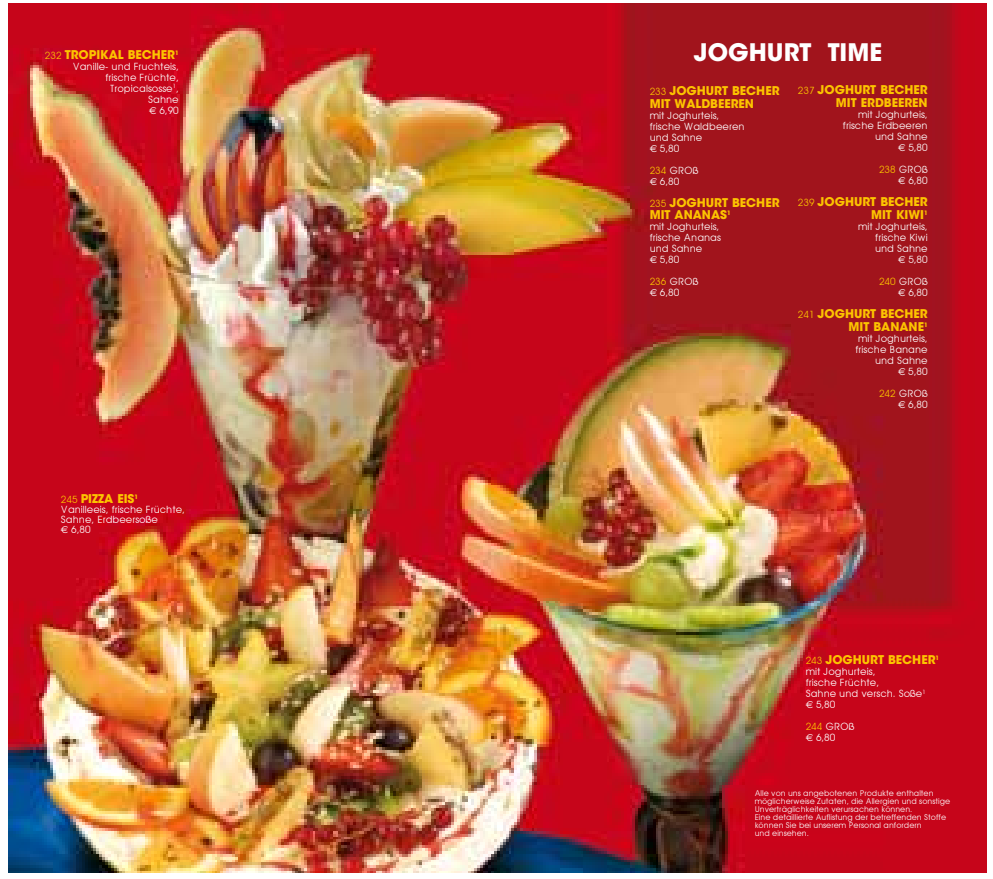
<style>
.page{position:relative;width:993px;height:879px;background:#fff}
.page>*{position:absolute;margin:0;border:0;box-sizing:border-box;transform-origin:0 0}
.t1{font:700 24px "ITC Avant Garde Std";color:#fff}
.t2{font:700 12px/13px "ITC Avant Garde Std";color:#fcc400}
.t3{font:10px/11px "Avant Garde";color:#fff;text-align:right}
.t4{font:8px/8px "Avant Garde";color:#fff}
.t5{font:700 6px "ITC Avant Garde Std";color:#fcc400}
.s1{font-family:"Avant Garde";font-weight:400;font-size:10px}
.s2{font-family:"Euro Sans"}
.s3{color:#fcc400}
</style>
<div class="page">
<img style="left:9px;top:3px;width:977px;height:870px">
<p class="t2" style="left:45px;top:48px;width:35px"><span class="s1">232</span> TROPIKAL</p>
<p class="t2" style="left:128px;top:48px;width:17px">BECHER</p>
<p class="t5" style="left:175px;top:48px;width:5px">1</p>
<p class="t3" style="left:73px;top:60px;width:107px">Vanille- und Fruchteis, frische Früchte,<br>Tropicalsosse<sup>1</sup>,<br>Sahne<br><span class="s2">A</span> 6,90</p>
<p class="t2" style="left:61px;top:492px;width:79px"><span class="s1">245</span> PIZZA EIS<sup>1</sup></p>
<p class="t3" style="left:61px;top:504px;width:125px;line-height:10px;text-align:left">Vanilleeis, frische Früchte,<br>Sahne, Erdbeersoße<br><span class="s2">A</span> 6,80</p>
<h1 class="t1" style="left:693px;top:37px;width:73px">JOGHUR</h1>
<h1 class="t1" style="left:799px;top:37px;width:82px">T TIME</h1>
<p class="t2" style="left:649px;top:84px;width:57px"><span class="s1">233</span> JOGHUR</p>
<p class="t2" style="left:721px;top:84px;width:27px">T BECHER</p>
<p class="t2" style="left:649px;top:97px;width:35px">MIT WALD</p>
<p class="t2" style="left:710px;top:97px;width:16px">BEEREN</p>
<p class="t3" style="left:649px;top:110px;width:96px;text-align:left">mit Joghurteis, frische Waldbeeren und Sahne<br><span class="s2">A</span> 5,80</p>
<p class="t3" style="left:649px;top:165px;width:50px;text-align:left"><span class="s3">234</span> GROß<br><span class="s2">A</span> 6,80</p>
<p class="t2" style="left:649px;top:196px;width:57px"><span class="s1">235</span> JOGHUR</p>
<p class="t2" style="left:721px;top:196px;width:27px">T BECHER</p>
<p class="t2" style="left:649px;top:208px;width:35px">MIT ANANA</p>
<p class="t2" style="left:720px;top:208px;width:12px">S<sup>1</sup></p>
<p class="t3" style="left:649px;top:221px;width:73px;text-align:left">mit Joghurteis, frische Ananas und Sahne<br><span class="s2">A</span> 5,80</p>
<p class="t3" style="left:649px;top:276px;width:50px;text-align:left"><span class="s3">236</span> GROß<br><span class="s2">A</span> 6,80</p>
<p class="t2" style="left:797px;top:83px;width:57px"><span class="s1">237</span> JOGHUR</p>
<p class="t2" style="left:870px;top:83px;width:27px">T BECHER</p>
<p class="t2" style="left:835px;top:96px;width:34px">MIT ERD</p>
<p class="t2" style="left:883px;top:96px;width:16px">BEEREN</p>
<p class="t3" style="left:842px;top:109px;width:86px">mit Joghurteis, frische Erdbeeren und Sahne<br><span class="s2">A</span> 5,80</p>
<p class="t3" style="left:878px;top:164px;width:50px"><span class="s3">238</span> GROß<br><span class="s2">A</span> 6,80</p>
<p class="t2" style="left:797px;top:195px;width:57px"><span class="s1">239</span> JOGHUR</p>
<p class="t2" style="left:870px;top:195px;width:34px">T BECHER<br>MIT KIWI</p>
<p class="t5" style="left:923px;top:209px;width:5px">1</p>
<p class="t3" style="left:857px;top:221px;width:71px">mit Joghurteis, frische Kiwi und Sahne<br><span class="s2">A</span> 5,80</p>
<p class="t3" style="left:878px;top:276px;width:50px"><span class="s3">240</span> GROß<br><span class="s2">A</span> 6,80</p>
<p class="t2" style="left:797px;top:307px;width:57px"><span class="s1">241</span> JOGHUR</p>
<p class="t2" style="left:848px;top:307px;width:49px;text-indent:22px">T BECHER<br>MIT BANANE</p>
<p class="t5" style="left:923px;top:321px;width:5px">1</p>
<p class="t3" style="left:855px;top:333px;width:74px">mit Joghurteis, frische Banane und Sahne<br><span class="s2">A</span> 5,80</p>
<p class="t3" style="left:878px;top:388px;width:50px"><span class="s3">242</span> GROß<br><span class="s2">A</span> 6,80</p>
<p class="t2" style="left:805px;top:653px;width:57px"><span class="s1">243</span> JOGHUR</p>
<p class="t2" style="left:877px;top:653px;width:27px">T BECHER</p>
<p class="t5" style="left:935px;top:654px;width:5px">1</p>
<p class="t3" style="left:805px;top:666px;width:121px;text-align:left">mit Joghurteis,<br>frische Früchte,<br>Sahne und versch. Soße<sup>1<br></sup><span class="s2">A</span> 5,80</p>
<p class="t3" style="left:805px;top:721px;width:50px;text-align:left"><span class="s3">244</span> GROß<br><span class="s2">A</span> 6,80</p>
<p class="t4" style="left:754px;top:789px;width:197px">Alle von uns angebotenen Produkte enthalten möglicherweise Zutaten, die Allergien und sonstige Unverträglichkeiten verursachen können.<br>Eine detaillierte Auflistung der betreffenden Stoffe können Sie bei unserem Personal anfordern<br>und einsehen.</p>
</div>
